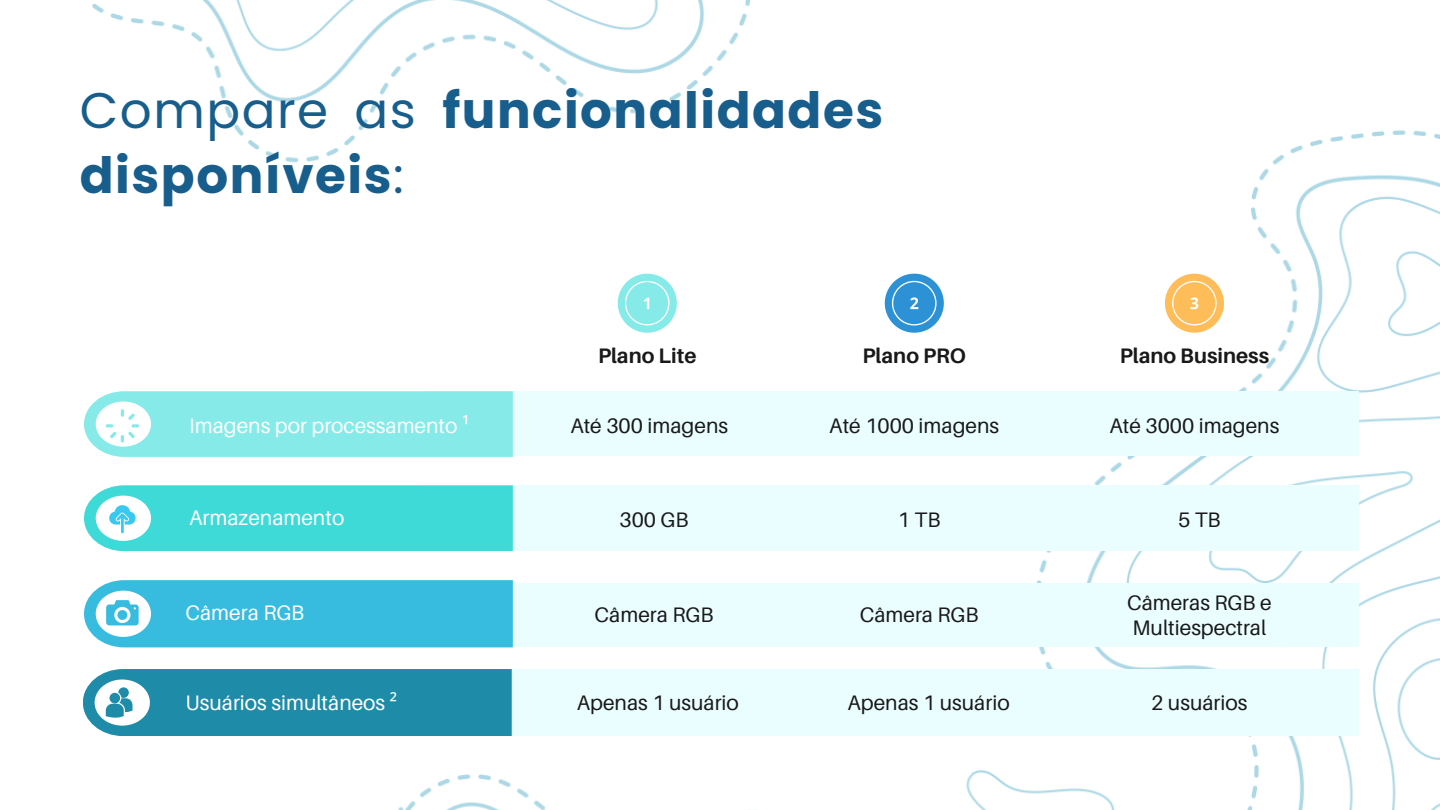
<style>
.page{position:relative;width:1440px;height:810px;background:#fff}
.page>*{position:absolute;margin:0;border:0;box-sizing:border-box;transform-origin:0 0}
.t1{font:700 50px/65.2px "Poppins";letter-spacing:.03em;color:#185e8d}
.t2{font:21px/24.8px "Aileron";color:#191919}
.t3{font:21px "Aileron";color:#fff}
.t4{font:700 21px "Aileron";color:#191919}
.s1{font-weight:400}
.s2{font-family:"Noto Sans"}
</style>
<div class="page">
<img style="left:92px;top:0;width:1348px;height:810px">
<div style="left:425px;top:391px;width:934px;height:65px;background:#eafeff"></div>
<div style="left:425px;top:485px;width:934px;height:66px;background:#eafeff"></div>
<div style="left:425px;top:583px;width:934px;height:64px;background:#eafeff"></div>
<div style="left:425px;top:669px;width:934px;height:67px;background:#eafeff"></div>
<svg style="left:618px;top:274px;width:59px;height:59px"></svg>
<svg style="left:885px;top:274px;width:59px;height:59px"></svg>
<svg style="left:1165px;top:274px;width:59px;height:59px"></svg>
<svg style="left:84px;top:485px;width:429px;height:66px;background:#4ddcdb"></svg>
<svg style="left:84px;top:580px;width:429px;height:67px;background:#45c0e1"></svg>
<svg style="left:84px;top:391px;width:429px;height:66px;background:#90ebea"></svg>
<svg style="left:83px;top:669px;width:429px;height:67px;background:#2e94ae"></svg>
<h3 class="t1" style="left:80px;top:78px;width:805px"><span class="s1">Compare as</span> funcionalidades disponíveis<span class="s1">:</span></h3>
<p class="t4" style="left:598px;top:342px;width:100px">Plano Lite</p>
<h2 class="t4" style="left:863px;top:342px;width:105px">Plano PRO</h2>
<h2 class="t4" style="left:1120px;top:342px;width:151px">Plano Business</h2>
<p class="t3" style="left:189px;top:413px;width:282px">Imagens por processamento <span class="s2">¹</span></p>
<p class="t2" style="left:570px;top:413px;width:159px">Até 300 imagens</p>
<h3 class="t2" style="left:829px;top:413px;width:171px">Até 1000 imagens</h3>
<p class="t2" style="left:1109px;top:413px;width:171px">Até 3000 imagens</p>
<p class="t3" style="left:189px;top:505px;width:157px">Armazenamento</p>
<p class="t2" style="left:620px;top:507px;width:71px">300 GB</p>
<p class="t2" style="left:898px;top:507px;width:44px">1TB</p>
<p class="t2" style="left:1178px;top:507px;width:44px">5TB</p>
<p class="t3" style="left:185px;top:599px;width:121px">Câmera RGB</p>
<p class="t2" style="left:595px;top:602px;width:121px">Câmera RGB</p>
<p class="t2" style="left:860px;top:602px;width:121px">Câmera RGB</p>
<p class="t2" style="left:1127px;top:590px;width:146px">Câmeras RGB e<br>Multiespectral</p>
<h1 class="t3" style="left:185px;top:689px;width:213px">Usuários simultâneos <span class="s2">²</span></h1>
<h3 class="t2" style="left:577px;top:689px;width:164px">Apenas 1 usuário</h3>
<p class="t2" style="left:848px;top:689px;width:164px">Apenas 1 usuário</p>
<p class="t2" style="left:1151px;top:689px;width:98px">2 usuários</p>
</div>
